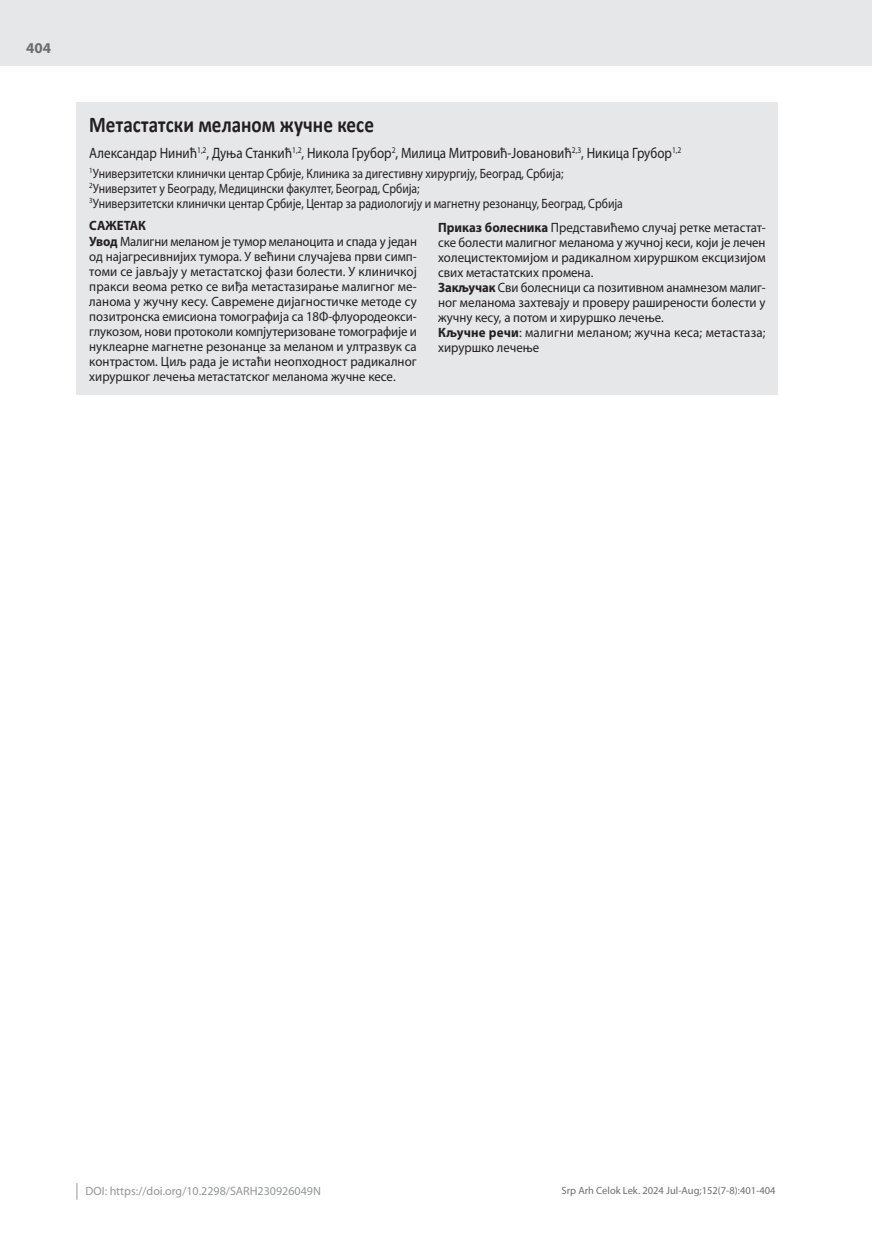
<style>
.page{position:relative;width:872px;height:1234px;background:#fff}
.page>*{position:absolute;margin:0;border:0;box-sizing:border-box;transform-origin:0 0}
.t1{font:700 22.5px "Calibri";color:#231f20;scale:.85 1}
.t2{font:15px "Myriad Pro";color:#231f20;scale:.87 1}
.t3{font:700 15px "Myriad Pro";color:#6c6d70}
.t4{font:13.5px/15px "Myriad Pro";color:#231f20;scale:.94 1}
.t5{font:13.5px/15px "Myriad Pro";color:#231f20;scale:.95 1}
.t6{font:13.5px/15px "Myriad Pro";color:#231f20;scale:.87 1}
.t7{font:12px "Myriad Pro";color:#939598}
.t8{font:10.5px "Myriad Pro";color:#6c6d70}
.s1{font-weight:700}
</style>
<div class="page">
<div style="left:0;top:0;width:872px;height:66px;background:#e6e7e9"></div>
<svg style="left:77px;top:1183px;width:1px;height:16px"></svg>
<div style="left:77px;top:102px;width:701px;height:292px;background:#e6e7e9"></div>
<p class="t3" style="left:26px;top:38px;width:26px">404</p>
<h1 class="t1" style="left:89px;top:108px;width:336px">Метастатски меланом жучне кесе</h1>
<p class="t2" style="left:89px;top:144px;width:682px">Александар Нинић<sup>1,2</sup>, Дуња Станкић<sup>1,2</sup>, Никола Грубор<sup>2</sup>, Милица Митровић-Јовановић<sup>2,3</sup>, Никица Грубор<sup>1,2</sup></p>
<p class="t6" style="left:89px;top:165px;width:615px"><sup>1</sup>Универзитетски клинички центар Србије, Клиника за дигестивну хирургију, Београд, Србија;<br><sup>2</sup>Универзитет у Београду, Медицински факултет, Београд, Србија;<br><sup>3</sup>Универзитетски клинички центар Србије, Центар за радиологију и магнетну резонанцу, Београд, Србија</p>
<p class="t4" style="left:89px;top:218px;width:350px"><span class="s1">САЖЕТАК<br>Увод</span> Малигни меланом је тумор меланоцита и спада у један од најагресивнијих тумора. У већини случајева први симп&shy;томи се јављају у метастатској фази болести. У клиничкој пракси веома ретко се виђа метастазирање малигног ме&shy;ланома у жучну кесу. Савремене дијагностичке методе су позитронска емисиона томографија са 18Ф-флуородеокси&shy;глукозом, нови протоколи компјутеризоване томографије и нуклеарне магнетне резонанце за меланом и ултразвук са контрастом. Циљ рада је истаћи неопходност радикалног хируршког лечења метастатског меланома жучне кесе.</p>
<p class="t5" style="left:438px;top:219px;width:346px"><span class="s1">Приказ болесника</span> Представићемо случај ретке метастат&shy;ске болести малигног меланома у жучној кеси, који је лечен холецистектомијом и радикалном хируршком ексцизијом свих метастатских промена.<br><span class="s1">Закључак</span> Сви болесници са позитивном анамнезом малиг&shy;ног меланома захтевају и проверу раширености болести у жучну кесу, а потом и хируршко лечење.<br><span class="s1">Кључне речи</span>: малигни меланом; жучна кеса; метастаза; хируршко лечење</p>
<p class="t7" style="left:86px;top:1183px;width:237px">DOI: https://doi.org/10.2298/SARH230926049N</p>
<p class="t8" style="left:561px;top:1184px;width:216px">Srp Arh Celok Lek. 2024 Jul-Aug;152(7-8):401-404</p>
</div>
